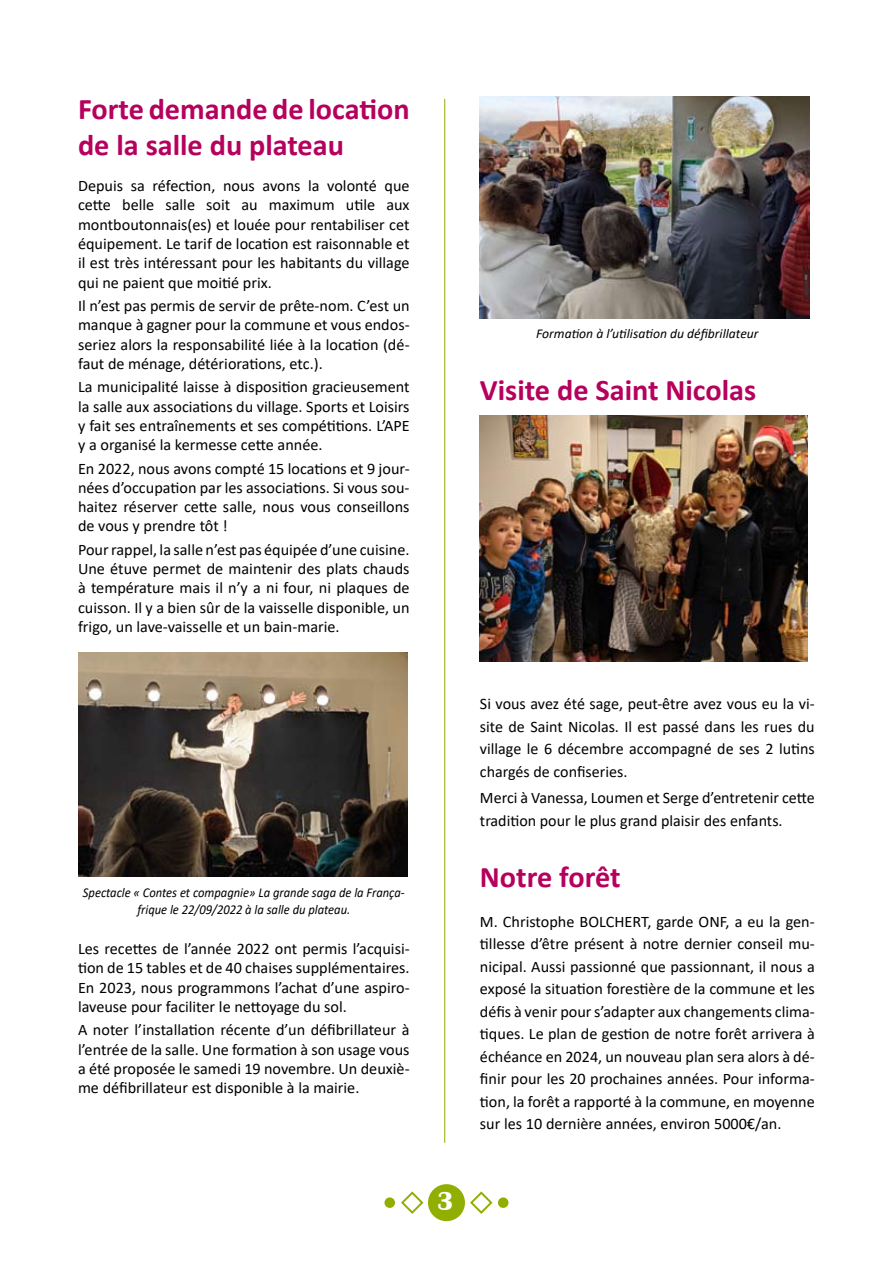
<style>
.page{position:relative;width:893px;height:1263px;background:#fff}
.page>*{position:absolute;margin:0;border:0;box-sizing:border-box;transform-origin:0 0}
.t1{font:700 30px/36px "Calibri";color:#b6005d}
.t2{font:700 27px "Britannic";color:#fff}
.t3{font:16.05px/19.2px "Calibri";color:#000;text-align:justify}
.t4{font:italic 13.5px/16.2px "Calibri";color:#000;text-align:center;scale:.93 1}
.t5{font:italic 13.5px "Calibri";color:#000}
</style>
<div class="page">
<img style="left:78px;top:652px;width:329px;height:225px">
<img style="left:480px;top:96px;width:329px;height:222px">
<img style="left:480px;top:416px;width:327px;height:245px">
<hr style="left:444px;top:99px;width:1px;height:1044px;background:#90af00">
<div style="left:428px;top:1184px;width:37px;height:37px;background:#90af00;border-radius:50%"></div>
<div style="left:498px;top:1197px;width:10px;height:11px;background:#90af00;border-radius:50%"></div>
<div style="left:384px;top:1197px;width:11px;height:11px;background:#90af00;border-radius:50%"></div>
<svg style="left:470px;top:1191px;width:23px;height:23px"></svg>
<svg style="left:401px;top:1191px;width:23px;height:23px"></svg>
<h1 class="t1" style="left:78px;top:91px;width:333px">Forte demande de location de la salle du plateau</h1>
<p class="t3" style="left:78px;top:176px;width:333px">Depuis sa réfection, nous avons la volonté que cette belle salle soit au maximum utile aux montboutonnais(es) et louée pour rentabiliser cet équipement. Le tarif de location est raisonnable et il est très intéressant pour les habitants du village qui ne paient que moitié prix.</p>
<p class="t3" style="left:78px;top:296px;width:333px">Il n’est pas permis de servir de prête-nom. C’est un manque à gagner pour la commune et vous endos&shy;seriez alors la responsabilité liée à la location (dé&shy;faut de ménage, détériorations, etc.).</p>
<p class="t3" style="left:78px;top:377px;width:333px">La municipalité laisse à disposition gracieusement la salle aux associations du village. Sports et Loisirs y fait ses entraînements et ses compétitions. L’APE y a organisé la kermesse cette année.</p>
<p class="t3" style="left:78px;top:458px;width:333px">En 2022, nous avons compté 15 locations et 9 jour&shy;nées d’occupation par les associations. Si vous sou&shy;haitez réserver cette salle, nous vous conseillons de vous y prendre tôt !</p>
<p class="t3" style="left:78px;top:540px;width:333px">Pour rappel, la salle n’est pas équipée d’une cuisine.<br>Une étuve permet de maintenir des plats chauds à température mais il n’y a ni four, ni plaques de cuisson. Il y a bien sûr de la vaisselle disponible, un frigo, un lave-vaisselle et un bain-marie.</p>
<p class="t4" style="left:83px;top:884px;width:348px">Spectacle « Contes et compagnie» La grande saga de la França&shy;frique le 22/09/2022 à la salle du plateau.</p>
<p class="t3" style="left:78px;top:939px;width:333px">Les recettes de l’année 2022 ont permis l’acquisi&shy;tion de 15 tables et de 40 chaises supplémentaires.<br>En 2023, nous programmons l’achat d’une aspiro&shy;laveuse pour faciliter le nettoyage du sol.</p>
<p class="t3" style="left:78px;top:1020px;width:333px">A noter l’installation récente d’un défibrillateur à l’entrée de la salle. Une formation à son usage vous a été proposée le samedi 19 novembre. Un deuxiè&shy;me défibrillateur est disponible à la mairie.</p>
<p class="t5" style="left:536px;top:324px;width:224px">Formation à l’utilisation du défibrillateur</p>
<h1 class="t1" style="left:480px;top:371px;width:278px">Visite de Saint Nicolas</h1>
<h2 class="t2" style="left:437px;top:1186px;width:18px">3</h2>
<p class="t3" style="left:480px;top:692px;width:336px;line-height:22.5px">Si vous avez été sage, peut-être avez vous eu la vi&shy;site de Saint Nicolas. Il est passé dans les rues du village le 6 décembre accompagné de ses 2 lutins chargés de confiseries.</p>
<p class="t3" style="left:480px;top:786px;width:336px;line-height:22.5px">Merci à Vanessa, Loumen et Serge d’entretenir cette tradition pour le plus grand plaisir des enfants.</p>
<h1 class="t1" style="left:480px;top:859px;width:142px">Notre forêt</h1>
<p class="t3" style="left:480px;top:910px;width:336px;line-height:22.5px">M. Christophe BOLCHERT, garde ONF, a eu la gen&shy;tillesse d’être présent à notre dernier conseil mu&shy;nicipal. Aussi passionné que passionnant, il nous a exposé la situation forestière de la commune et les défis à venir pour s’adapter aux changements clima&shy;tiques. Le plan de gestion de notre forêt arrivera à échéance en 2024, un nouveau plan sera alors à dé&shy;finir pour les 20 prochaines années. Pour informa&shy;tion, la forêt a rapporté à la commune, en moyenne sur les 10 dernière années, environ 5000€/an.</p>
</div>
